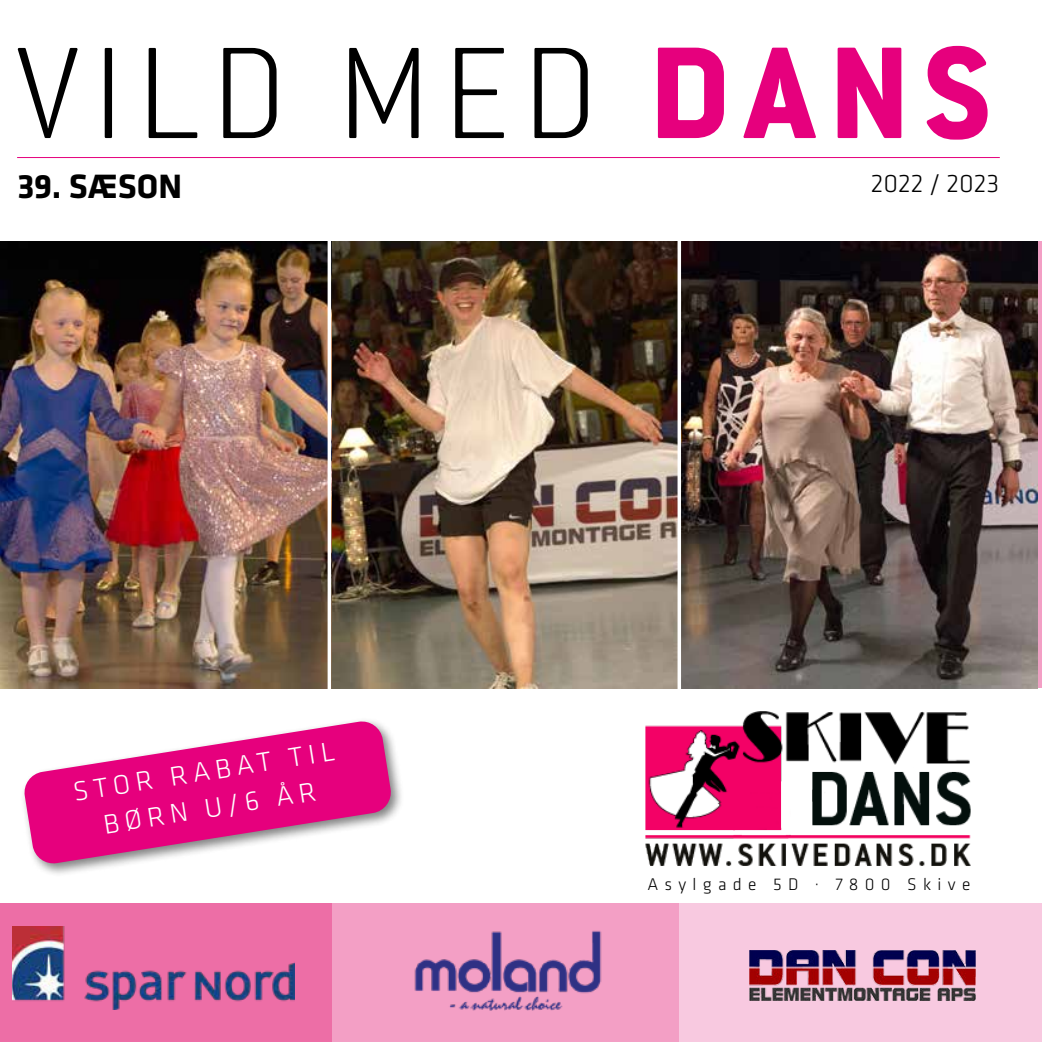
<style>
.page{position:relative;width:1042px;height:1042px;background:#fff}
.page>*{position:absolute;margin:0;border:0;box-sizing:border-box;transform-origin:0 0}
.t1{font:200 143.5px "Conduit ITC Std";letter-spacing:.09em;color:#000}
.t2{font:700 35px "Klavika";color:#000}
.t3{font:300 28px/36.8px "Klavika";color:#fff;text-align:center}
.t4{font:300 26.25px "Klavika";letter-spacing:-.005em;color:#000}
.t5{font:300 17.5px "Klavika";letter-spacing:.36em;color:#000}
.s1{font-weight:800;color:#e6007d}
</style>
<div class="page">
<div style="left:0;top:903px;width:332px;height:139px;background:#ed6ea6"></div>
<div style="left:332px;top:903px;width:348px;height:139px;background:#f39fc5"></div>
<div style="left:680px;top:903px;width:362px;height:139px;background:#f8c9e0"></div>
<img style="left:0;top:241px;width:332px;height:447px">
<img style="left:332px;top:241px;width:345px;height:447px">
<img style="left:681px;top:241px;width:361px;height:447px">
<img style="left:12px;top:926px;width:282px;height:84px">
<img style="left:414px;top:930px;width:188px;height:81px">
<img style="left:749px;top:951px;width:227px;height:49px">
<img style="left:645px;top:711px;width:326px;height:155px">
<hr style="left:17px;top:157px;width:983px;height:1px;background:#e6007d">
<hr style="left:328px;top:228px;width:3px;height:489px;background:#fff">
<svg style="left:677px;top:241px;width:1px;height:448px"></svg>
<div style="left:20px;top:717px;width:385px;height:160px;background:#000;opacity:.5"></div>
<svg style="left:23px;top:720px;width:369px;height:145px;fill:#e6007d"></svg>
<h1 class="t1" style="left:15px;top:5px;width:978px">VILD MED <span class="s1">DANS</span></h1>
<p class="t2" style="left:17px;top:173px;width:166px">39. SÆSON</p>
<p class="t4" style="left:871px;top:170px;width:130px">2022 / 2023</p>
<p class="t3" style="left:71px;top:774px;width:266px;rotate:-9deg">STOR RABAT TIL<br>BØRN U/6 ÅR</p>
<p class="t5" style="left:647px;top:875px;width:324px">Asylgade 5D · 7800 Skive</p>
</div>
